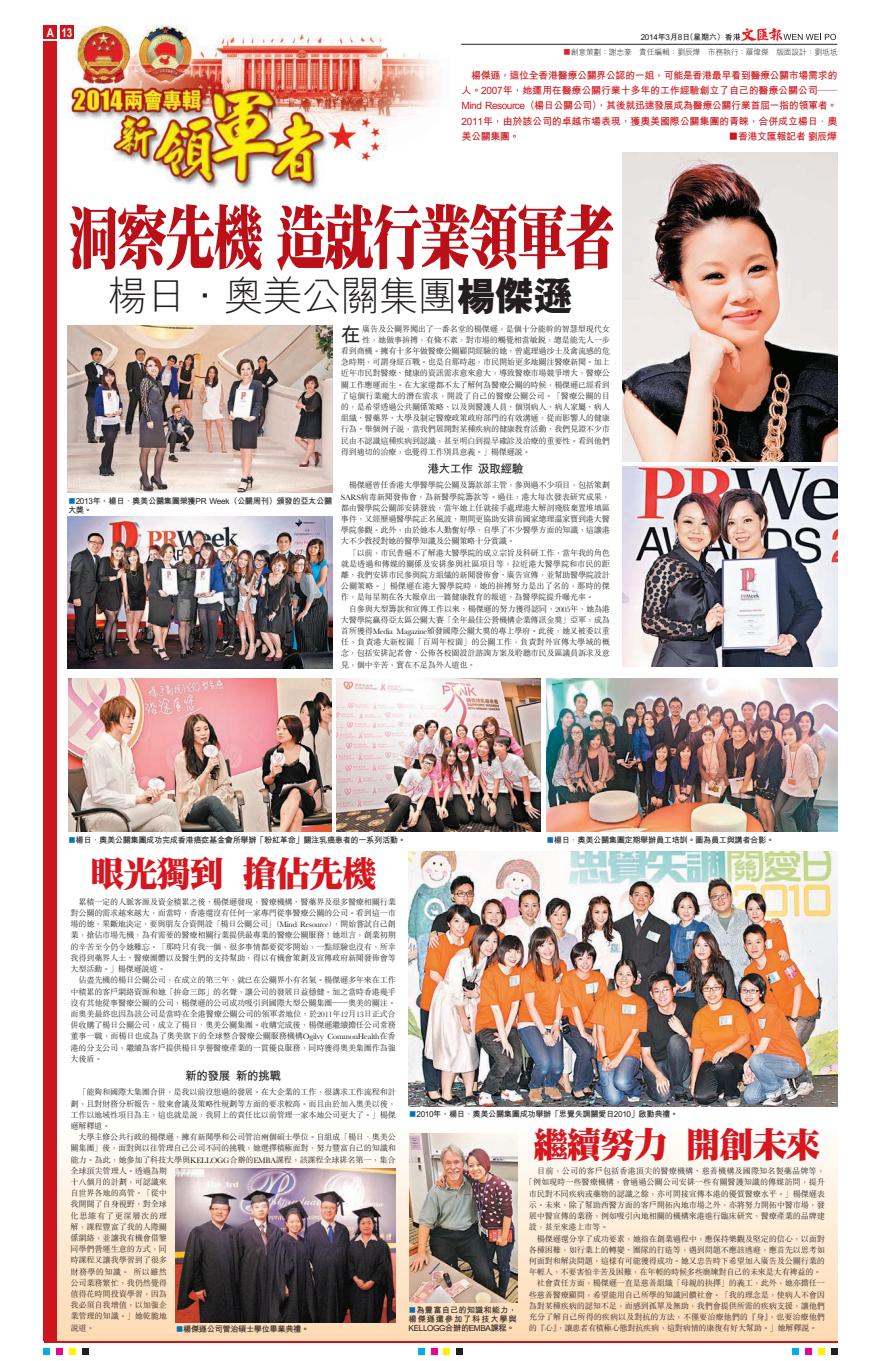
<style>
.page{position:relative;width:882px;height:1361px;background:#fff}
.page>*{position:absolute;margin:0;border:0;box-sizing:border-box;transform-origin:0 0}
.t1{font:70.35px "DFPG Ming UB MP BF";letter-spacing:-.05em;color:#bb1018;scale:.72 1}
.t2{font:300 40.51px "M Hei";letter-spacing:-.045em;color:#231f20}
.t3{font:35px "DFPG Ming UB MP BF";letter-spacing:-.05em;color:#d7171f}
.t4{font:700 20.04px "M Hei";color:#231f20}
.t5{font:800 12.25px "C Hei 2";color:#fff;scale:.8 1}
.t6{font:700 11.81px "M Hei";letter-spacing:-.045em;color:#231f20}
.t7{font:700 10.06px/15.3px "M Hei";letter-spacing:-.02em;color:#cd151d;text-align:justify}
.t8{font:700 10.06px "M Hei";letter-spacing:-.045em;color:#cd151d}
.t9{font:300 8.22px/11.2px "M Sung";letter-spacing:-.03em;color:#231f20;text-align:justify}
.t10{font:700 8.22px/8.8px "M Hei";letter-spacing:-.045em;color:#231f20;text-align:justify}
.t11{font:300 8.22px "M Sung";color:#231f20}
.t12{font:300 8.22px "M Sung";letter-spacing:-.01em;color:#231f20}
.t13{font:700 8.14px "M Hei";letter-spacing:-.035em;color:#231f20}
.t14{font:300 7.88px "M Hei";letter-spacing:-.035em;color:#231f20}
.s1{color:#ee1d23}
.s2{font-weight:800}
.s3{font-size:7.88px;color:#0072b4}
</style>
<div class="page">
<div style="left:44px;top:1125px;width:793px;height:216px;background:linear-gradient(to bottom,#fefefc,#fedab3)"></div>
<img style="left:51px;top:25px;width:786px;height:195px">
<hr style="left:44px;top:1341px;width:793px;height:1px;background:#cd151d">
<svg style="left:44px;top:1348px;width:6px;height:6px"></svg>
<div style="left:56px;top:1348px;width:7px;height:6px;background:#ed028c"></div>
<div style="left:69px;top:1348px;width:7px;height:6px;background:#fff101"></div>
<div style="left:82px;top:1348px;width:7px;height:6px;background:#231f20"></div>
<div style="left:792px;top:1348px;width:7px;height:6px;background:#00aeef"></div>
<div style="left:805px;top:1348px;width:7px;height:6px;background:#ed028c"></div>
<svg style="left:818px;top:1348px;width:6px;height:6px"></svg>
<svg style="left:831px;top:1348px;width:6px;height:6px"></svg>
<svg style="left:418px;top:1348px;width:6px;height:6px"></svg>
<svg style="left:431px;top:1348px;width:6px;height:6px"></svg>
<svg style="left:444px;top:1348px;width:6px;height:6px"></svg>
<svg style="left:457px;top:1348px;width:6px;height:6px"></svg>
<svg style="left:725px;top:28px;width:111px;height:13px"></svg>
<div style="left:44px;top:25px;width:13px;height:13px;background:#cd151d"></div>
<div style="left:60px;top:25px;width:13px;height:13px;background:#cd151d"></div>
<hr style="left:461px;top:44px;width:376px;height:1px;background:#231f20">
<div style="left:44px;top:42px;width:13px;height:1299px;background:#cd151d"></div>
<img style="left:623px;top:153px;width:214px;height:308px">
<img style="left:623px;top:466px;width:214px;height:200px">
<img style="left:68px;top:325px;width:264px;height:168px">
<img style="left:68px;top:517px;width:264px;height:151px">
<img style="left:409px;top:851px;width:428px;height:255px">
<img style="left:69px;top:678px;width:262px;height:154px">
<img style="left:336px;top:678px;width:205px;height:154px">
<img style="left:546px;top:678px;width:291px;height:154px">
<img style="left:176px;top:1169px;width:220px;height:153px">
<img style="left:409px;top:1133px;width:109px;height:169px">
<h3 class="t5" style="left:47px;top:26px;width:33px">A 13</h3>
<p class="t13" style="left:641px;top:33px;width:86px">2014年3月8日（星期六）</p>
<p class="t14" style="left:563px;top:48px;width:276px"><span class="s1">■</span>創意策劃：謝志豪　責任編輯：劉辰燁　市務執行：羅偉傑　版面設計：劉坻坻</p>
<p class="t7" style="left:462px;top:68px;width:377px;text-indent:10px">楊傑遜，這位全香港醫療公關界公認的一姐，可能是香港最早看到醫療公關市場需求的人。2007年，她運用在醫療公關行業十多年的工作經驗創立了自己的醫療公關公司—— Mind Resource（楊日公關公司），其後就迅速發展成為醫療公關行業首屈一指的領軍者。2011年，由於該公司的卓越市場表現，獲奧美國際公關集團的青睞，合併成立楊日．奧美公關集團。</p>
<p class="t8" style="left:728px;top:131px;width:110px">■香港文匯報記者劉辰燁</p>
<h1 class="t1" style="left:69px;top:202px;width:761px">洞察先機造就行業領軍者</h1>
<h2 class="t2" style="left:107px;top:275px;width:468px">楊日．奧美公關集團<span class="s2">楊傑遜</span></h2>
<p class="t10" style="left:68px;top:497px;width:266px"><span class="s3">■</span>2013年，楊日．奧美公關集團榮獲PR Week（公關周刊）頒發的亞太公關大獎。</p>
<h3 class="t4" style="left:341px;top:324px;width:22px">在</h3>
<p class="t9" style="left:362px;top:323px;width:250px">廣告及公關界闖出了一番名堂的楊傑遜，是個十分能幹的智慧型現代女</p>
<p class="t9" style="left:362px;top:334px;width:250px">性，她做事拚搏，有條不紊，對市場的觸覺相當敏銳，總是能先人一步</p>
<p class="t9" style="left:341px;top:346px;width:271px">看到商機。擁有十多年做醫療公關顧問經驗的她，曾處理過沙士及禽流感的危</p>
<p class="t9" style="left:341px;top:357px;width:271px">急時期，可謂身經百戰。也是自那時起，市民開始更多地關注醫療新聞。加上</p>
<p class="t9" style="left:341px;top:368px;width:271px">近年市民對醫療、健康的資訊需求愈來愈大，導致醫療市場競爭增大，醫療公</p>
<p class="t9" style="left:341px;top:379px;width:271px">關工作應運而生。在大家還都不太了解何為醫療公關的時候，楊傑遜已經看到</p>
<p class="t12" style="left:341px;top:391px;width:271px">了這個行業龐大的潛在需求，開設了自己的醫療公關公司。「醫療公關的目</p>
<p class="t9" style="left:341px;top:402px;width:271px">的，是希望透過公共關係策略、以及與醫護人員、個別病人、病人家屬、病人</p>
<p class="t9" style="left:341px;top:413px;width:271px">組織、醫藥界、大學及制定醫療政策政府部門的有效溝通，從而影響人的健康</p>
<p class="t9" style="left:341px;top:424px;width:271px">行為。舉個例子說，當我們展開對某種疾病的健康教育活動，我們見證不少市</p>
<p class="t9" style="left:341px;top:435px;width:271px">民由不認識這種疾病到認識，甚至明白到提早確診及治療的重要性。看到他們</p>
<p class="t9" style="left:341px;top:446px;width:191px">得到適切的治療，也覺得工作別具意義。」楊傑遜說。</p>
<h3 class="t6" style="left:427px;top:463px;width:98px">港大工作汲取經驗</h3>
<p class="t9" style="left:341px;top:480px;width:271px;text-indent:8px">楊傑遜曾任香港大學醫學院公關及籌款部主管，參與過不少項目，包括策劃SARS病毒新聞發佈會，為新醫學院籌款等。過往，港大每次發表研究成果，都由醫學院公關部安排發放，當年她上任就接手處理港大解剖殘肢棄置堆填區事件，又經歷過醫學院正名風波，期間更協助安排前國家總理溫家寶到港大醫學院參觀。此外，由於她本人勤奮好學，自學了不少醫學方面的知識，這讓港大不少教授對她的醫學知識及公關策略十分賞識。</p>
<p class="t9" style="left:341px;top:547px;width:271px;text-indent:8px">「以前，市民普遍不了解港大醫學院的成立宗旨及科研工作，當年我的角色就是透過和傳媒的關係及安排參與社區項目等，拉近港大醫學院和市民的距離，我們安排市民參與院方組織的新聞發佈會、廣告宣傳，並幫助醫學院設計公關策略。」楊傑遜在港大醫學院時，她的拚搏努力是出了名的，那時的傑作，是每星期在各大報章出一篇健康教育的報道，為醫學院提升曝光率。</p>
<p class="t9" style="left:341px;top:603px;width:271px;text-indent:8px">自參與大型籌款和宣傳工作以來，楊傑遜的努力獲得認同，2005年，她為港大醫學院贏得亞太區公關大賽「全年最佳公營機構企業傳訊金獎」亞軍，成為首所獲得Media Magazine頒發國際公關大獎的專上學府。此後，她又被委以重任，負責港大新校園「百周年校園」的公關工作，負責對外宣傳大學城的概念，包括安排記者會、公佈各校園設計諮詢方案及聆聽市民及區議員訴求及意見，個中辛苦，實在不足為外人道也。</p>
<p class="t10" style="left:68px;top:836px;width:339px"><span class="s3">■</span>楊日．奧美公關集團成功完成香港癌症基金會所舉辦「粉紅革命」關注乳癌患者的一系列活動。</p>
<p class="t10" style="left:546px;top:836px;width:229px"><span class="s3">■</span>楊日．奧美公關集團定期舉辦員工培訓。圖為員工與講者合影。</p>
<h3 class="t3" style="left:90px;top:856px;width:289px">眼光獨到搶佔先機</h3>
<p class="t9" style="left:71px;top:896px;width:327px;text-indent:8px">累積一定的人脈客源及資金積累之後，楊傑遜發現，醫療機構、醫藥界及很多醫療相關行業對公關的需求越來越大，而當時，香港還沒有任何一家專門從事醫療公關的公司。看到這一市場的她，果斷地決定，要與朋友合資開設「楊日公關公司」（Mind Resource），開始嘗試自己創業，搶佔市場先機，為有需要的醫療相關行業提供最專業的醫療公關服務！她坦言，創業初期的辛苦至今仍令她難忘。「那時只有我一個，很多事情都要從零開始，一點經驗也沒有，所幸我得到藥界人士、醫療團體以及醫生們的支持幫助，得以有機會策劃及宣傳政府新聞發佈會等大型活動。」楊傑遜說道。</p>
<p class="t9" style="left:71px;top:975px;width:327px;text-indent:8px">佔盡先機的楊日公關公司，在成立的第三年，就已在公關界小有名氣。楊傑遜多年來在工作中積累的客戶網絡資源和她「拚命三郎」的名聲，讓公司的發展日益穩健。加之當時香港幾乎沒有其他從事醫療公關的公司，楊傑遜的公司成功吸引到國際大型公關集團——奧美的關注。而奧美最終也因為該公司是當時在全港醫療公關公司的領軍者地位，於2011年12月13日正式合併收購了楊日公關公司，成立了楊日．奧美公關集團。收購完成後，楊傑遜繼續擔任公司常務董事一職，而楊日也成為了奧美旗下的全球整合醫療公關服務機構Ogilvy CommonHealth在香港的分支公司，繼續為客戶提供楊日享譽醫療產業的一貫優良服務，同時獲得奧美集團作為強大後盾。</p>
<h3 class="t6" style="left:185px;top:1069px;width:98px">新的發展新的挑戰</h3>
<p class="t9" style="left:71px;top:1087px;width:327px;text-indent:8px">「能夠和國際大集團合併，是我以前沒想過的發展。在大企業的工作，很講求工作流程和計劃，且對財務分析報告、股東會議及策略性規劃等方面的要求較高。而且由於加入奧美以後，工作以地域性項目為主，這也就是說，我肩上的責任比以前管理一家本地公司更大了。」楊傑遜解釋道。</p>
<p class="t9" style="left:71px;top:1132px;width:327px;text-align:left;text-indent:8px">大學主修公共行政的楊傑遜，擁有新聞學和公司管治兩個碩士學位。自組成「楊日．奧美公關集團」後，面對與以往管理自己公司不同的挑戰，她選擇積極面對，努力豐富自己的知識和能力。為此，她參加了科技大學與KELLOGG合辦的EMBA課程，該課程全球排名第一，集合全球頂尖管理人。透過為期<br>十八個月的計劃，可認識來<br>自世界各地的高管。「從中<br>我開闊了自身視野，對全球<br>化思維有了更深層次的理<br>解，課程豐富了我的人際關<br>係網絡，並讓我有機會借鑒<br>同學們營運生意的方式，同<br>時課程又讓我學習到了很多<br>財務學的知識。所以雖然<br>公司業務繁忙，我仍然覺得<br>值得花時間投資學習，因為<br>我必須自我增值，以加強企<br>業管理的知識。」她乾脆地<br>說道。</p>
<p class="t10" style="left:176px;top:1325px;width:135px"><span class="s3">■</span>楊傑遜公司管治碩士學位畢業典禮。</p>
<p class="t10" style="left:409px;top:1110px;width:271px"><span class="s3">■</span>2010年，楊日．奧美公關集團成功舉辦「思覺失調關愛日2010」啟動典禮。</p>
<p class="t10" style="left:409px;top:1306px;width:110px"><span class="s3">■</span>為豐富自己的知識和能力，楊傑遜還參加了科技大學與KELLOGG合辦的EMBA課程。</p>
<h3 class="t3" style="left:533px;top:1126px;width:289px">繼續努力開創未來</h3>
<p class="t11" style="left:537px;top:1167px;width:289px">目前，公司的客戶包括香港頂尖的醫療機構、慈善機構及國際知名製藥品牌等，</p>
<p class="t9" style="left:525px;top:1177px;width:302px">「例如現時一些醫療機構，會通過公關公司安排一些有關醫護知識的傳媒訪問，提升</p>
<p class="t9" style="left:529px;top:1188px;width:298px">市民對不同疾病或藥物的認識之餘，亦可間接宣傳本港的優質醫療水平。」楊傑遜表</p>
<p class="t9" style="left:529px;top:1199px;width:298px">示。未來，除了幫助西醫方面的客戶開拓內地市場之外，亦將努力開拓中醫市場，發</p>
<p class="t9" style="left:529px;top:1211px;width:298px">展中醫宣傳的業務，例如吸引內地相關的機構來港進行臨床研究，醫療產業的品牌建</p>
<p class="t9" style="left:529px;top:1222px;width:81px">設，甚至來港上市等。</p>
<p class="t9" style="left:537px;top:1233px;width:290px">楊傑遜還分享了成功要素，她指在創業過程中，應保持樂觀及堅定的信心，以面對</p>
<p class="t9" style="left:529px;top:1244px;width:298px">各種困難，如行業上的轉變、團隊的打造等，遇到問題不應該逃避，應首先以思考如</p>
<p class="t9" style="left:529px;top:1255px;width:298px">何面對和解決問題，這樣有可能獲得成功。她又忠告時下希望加入廣告及公關行業的</p>
<p class="t9" style="left:529px;top:1267px;width:294px">年輕人，不要害怕辛苦及困難，在年輕的時候多些磨練對自己的未來是大有裨益的。</p>
<p class="t9" style="left:537px;top:1278px;width:290px">社會責任方面，楊傑遜一直是慈善組織「母親的抉擇」的義工，此外，她亦擔任一</p>
<p class="t9" style="left:529px;top:1289px;width:298px">些慈善醫療顧問，希望能用自己所學的知識回饋社會。「我的理念是，使病人不會因</p>
<p class="t9" style="left:529px;top:1300px;width:298px">為對某種疾病的認知不足，而感到孤單及無助，我們會提供所需的疾病支援，讓他們</p>
<p class="t9" style="left:529px;top:1311px;width:298px">充分了解自己所得的疾病以及對抗的方法，不僅要治療他們的『身』，也要治療他們</p>
<p class="t9" style="left:529px;top:1323px;width:290px">的『心』，讓患者有積極心態對抗疾病，這對病情的康復有好大幫助。」她解釋說。</p>
</div>
